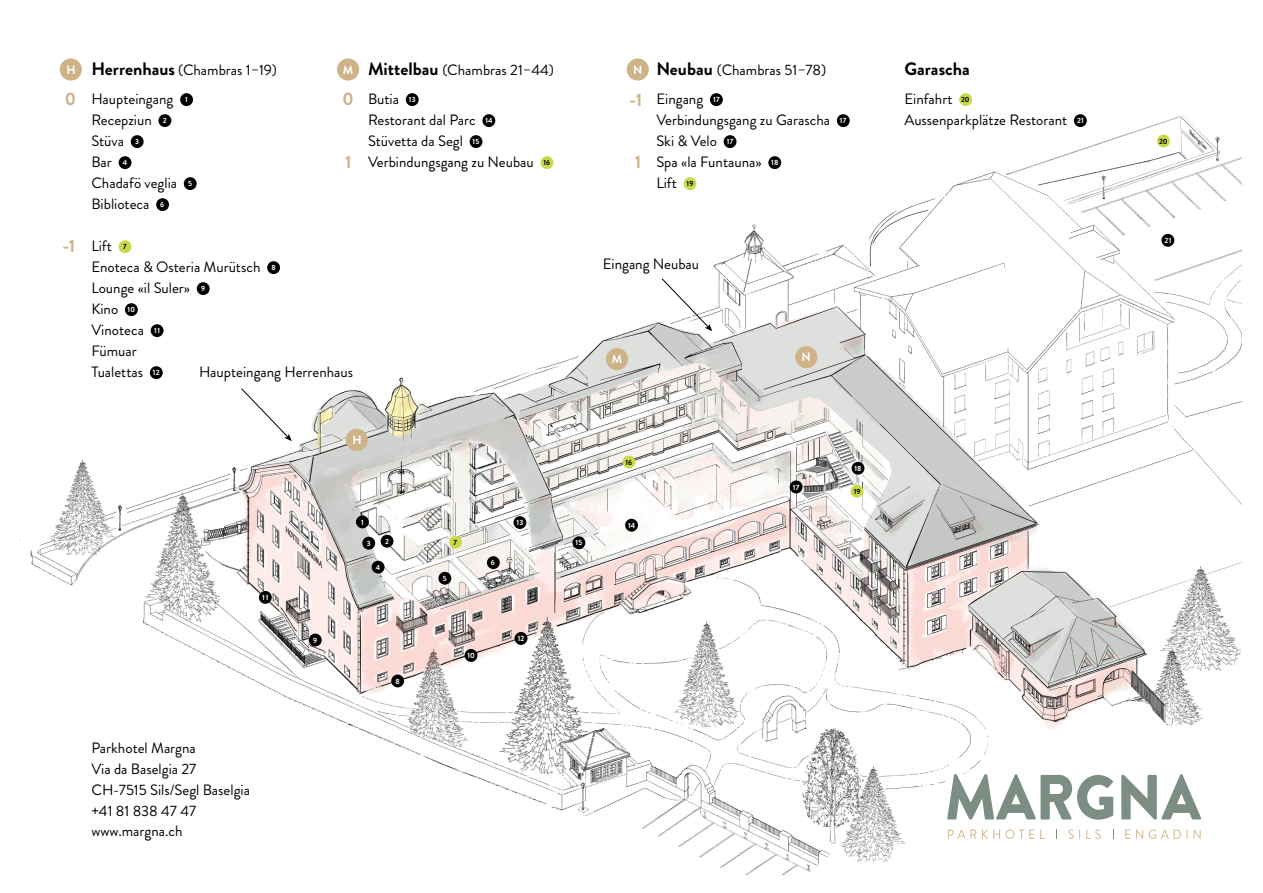
<style>
.page{position:relative;width:1263px;height:893px;background:#fff}
.page>*{position:absolute;margin:0;border:0;box-sizing:border-box;transform-origin:0 0}
.t1{font:700 18px "Brandon Grotesque";color:#ceb388}
.t2{font:700 18px "Brandon Grotesque";color:#000}
.t3{font:15px/21px "Brandon Grotesque";color:#000}
.t4{font:700 12px "Brandon Grotesque";color:#fff}
.t5{font:700 7.5px "Brandon Grotesque";letter-spacing:.02em;color:#fff}
.t6{font:700 7.5px "Brandon Grotesque";color:#000}
.s1{font-weight:700;font-size:18px}
.s2{font-weight:700;font-size:7.5px;color:#fff}
.s3{font-weight:700;font-size:7.5px}
</style>
<div class="page">
<img style="left:30px;top:114px;width:1212px;height:761px">
<div style="left:180px;top:93px;width:13px;height:13px;background:#000;border-radius:50%"></div>
<div style="left:158px;top:114px;width:13px;height:13px;background:#000;border-radius:50%"></div>
<div style="left:131px;top:135px;width:13px;height:13px;background:#000;border-radius:50%"></div>
<div style="left:119px;top:156px;width:13px;height:13px;background:#000;border-radius:50%"></div>
<div style="left:184px;top:177px;width:13px;height:13px;background:#000;border-radius:50%"></div>
<div style="left:156px;top:198px;width:13px;height:13px;background:#000;border-radius:50%"></div>
<div style="left:119px;top:240px;width:12px;height:13px;background:#cad948;border-radius:50%"></div>
<div style="left:267px;top:261px;width:13px;height:13px;background:#000;border-radius:50%"></div>
<div style="left:197px;top:282px;width:13px;height:13px;background:#000;border-radius:50%"></div>
<div style="left:125px;top:303px;width:13px;height:13px;background:#000;border-radius:50%"></div>
<div style="left:151px;top:324px;width:13px;height:13px;background:#000;border-radius:50%"></div>
<div style="left:150px;top:366px;width:13px;height:13px;background:#000;border-radius:50%"></div>
<div style="left:60px;top:58px;width:22px;height:23px;background:#ceb388;border-radius:50%"></div>
<div style="left:346px;top:429px;width:22px;height:22px;background:#ceb388;border-radius:50%"></div>
<div style="left:606px;top:348px;width:22px;height:22px;background:#ceb388;border-radius:50%"></div>
<div style="left:795px;top:346px;width:22px;height:22px;background:#ceb388;border-radius:50%"></div>
<div style="left:406px;top:93px;width:13px;height:13px;background:#000;border-radius:50%"></div>
<div style="left:482px;top:114px;width:13px;height:13px;background:#000;border-radius:50%"></div>
<div style="left:470px;top:135px;width:12px;height:13px;background:#000;border-radius:50%"></div>
<div style="left:540px;top:156px;width:13px;height:13px;background:#cad948;border-radius:50%"></div>
<div style="left:337px;top:58px;width:22px;height:23px;background:#ceb388;border-radius:50%"></div>
<div style="left:710px;top:93px;width:13px;height:13px;background:#000;border-radius:50%"></div>
<div style="left:837px;top:114px;width:13px;height:13px;background:#000;border-radius:50%"></div>
<div style="left:724px;top:135px;width:12px;height:13px;background:#000;border-radius:50%"></div>
<div style="left:768px;top:156px;width:13px;height:13px;background:#000;border-radius:50%"></div>
<div style="left:683px;top:177px;width:13px;height:13px;background:#cad948;border-radius:50%"></div>
<div style="left:627px;top:58px;width:22px;height:23px;background:#ceb388;border-radius:50%"></div>
<div style="left:959px;top:93px;width:13px;height:13px;background:#cad948;border-radius:50%"></div>
<div style="left:1074px;top:114px;width:13px;height:13px;background:#000;border-radius:50%"></div>
<svg style="left:784px;top:750px;width:458px;height:125px"></svg>
<div style="left:356px;top:515px;width:13px;height:13px;background:#000;border-radius:50%"></div>
<div style="left:381px;top:535px;width:12px;height:13px;background:#000;border-radius:50%"></div>
<div style="left:625px;top:519px;width:13px;height:13px;background:#000;border-radius:50%"></div>
<div style="left:513px;top:516px;width:13px;height:13px;background:#000;border-radius:50%"></div>
<div style="left:572px;top:536px;width:13px;height:13px;background:#000;border-radius:50%"></div>
<div style="left:790px;top:480px;width:12px;height:13px;background:#000;border-radius:50%"></div>
<div style="left:851px;top:462px;width:13px;height:13px;background:#000;border-radius:50%"></div>
<div style="left:622px;top:456px;width:13px;height:12px;background:#cad948;border-radius:50%"></div>
<div style="left:372px;top:561px;width:13px;height:13px;background:#000;border-radius:50%"></div>
<div style="left:438px;top:572px;width:13px;height:13px;background:#000;border-radius:50%"></div>
<div style="left:487px;top:556px;width:13px;height:13px;background:#000;border-radius:50%"></div>
<div style="left:449px;top:536px;width:13px;height:13px;background:#cad948;border-radius:50%"></div>
<div style="left:362px;top:537px;width:13px;height:13px;background:#000;border-radius:50%"></div>
<div style="left:1157px;top:135px;width:13px;height:12px;background:#cad948;border-radius:50%"></div>
<svg style="left:923px;top:765px;width:278px;height:110px"></svg>
<svg style="left:661px;top:278px;width:51px;height:53px"></svg>
<svg style="left:241px;top:388px;width:51px;height:53px"></svg>
<div style="left:850px;top:485px;width:13px;height:13px;background:#cad948;border-radius:50%"></div>
<div style="left:259px;top:591px;width:13px;height:13px;background:#000;border-radius:50%"></div>
<div style="left:309px;top:634px;width:13px;height:12px;background:#000;border-radius:50%"></div>
<div style="left:514px;top:632px;width:13px;height:13px;background:#000;border-radius:50%"></div>
<div style="left:465px;top:649px;width:12px;height:13px;background:#000;border-radius:50%"></div>
<div style="left:391px;top:674px;width:13px;height:13px;background:#000;border-radius:50%"></div>
<div style="left:1161px;top:234px;width:13px;height:13px;background:#000;border-radius:50%"></div>
<p class="t4" style="left:343px;top:61px;width:12px">M</p>
<p class="t3" style="left:656px;top:56px;width:171px;line-height:28.5px"><span class="s1">Neubau</span> (Chambras 51–78)<br>Eingang <span class="s2">17</span></p>
<p class="t3" style="left:656px;top:109px;width:192px">Verbindungsgang zu Garascha <span class="s2">17<br></span>Ski &amp; Velo <span class="s2">17<br></span>Spa «la Funtauna» <span class="s2">18<br></span>Lift <span class="s3">19</span></p>
<p class="t3" style="left:368px;top:56px;width:188px;line-height:28.5px"><span class="s1">Mittelbau</span> (Chambras 21–44)<br>Butia <span class="s2">13</span></p>
<p class="t3" style="left:368px;top:109px;width:184px">Restorant dal Parc <span class="s2">14<br></span>Stüvetta da Segl <span class="s2">15<br></span>Verbindungsgang zu Neubau <span class="s3">16</span></p>
<p class="t4" style="left:633px;top:61px;width:11px">N</p>
<p class="t2" style="left:904px;top:57px;width:67px">Garascha</p>
<p class="t3" style="left:904px;top:88px;width:181px">Einfahrt <span class="s3">20<br></span>Aussenparkplätze Restorant <span class="s2">21</span></p>
<p class="t3" style="left:91px;top:56px;width:187px;line-height:28.5px"><span class="s1">Herrenhaus</span> (Chambras 1–19)<br>Haupteingang <span class="s2">1</span></p>
<p class="t3" style="left:91px;top:109px;width:102px">Recepziun <span class="s2">2<br></span>Stüva <span class="s2">3<br></span>Bar <span class="s2">4<br></span>Chadafö veglia <span class="s2">5<br></span>Biblioteca <span class="s2">6</span></p>
<p class="t3" style="left:91px;top:235px;width:186px">Lift <span class="s3">7<br></span>Enoteca &amp; Osteria Murütsch <span class="s2">8<br></span>Lounge «il Suler» <span class="s2">9<br></span>Kino <span class="s2">10<br></span>Vinoteca <span class="s2">11<br></span>Fümuar<br>Tualettas <span class="s2">12</span></p>
<p class="t4" style="left:66px;top:61px;width:11px">H</p>
<p class="t1" style="left:65px;top:86px;width:13px">0</p>
<p class="t1" style="left:343px;top:86px;width:13px">0</p>
<p class="t1" style="left:629px;top:87px;width:14px">-1</p>
<p class="t1" style="left:345px;top:149px;width:8px">1</p>
<p class="t1" style="left:635px;top:149px;width:8px">1</p>
<p class="t1" style="left:63px;top:233px;width:14px">-1</p>
<p class="t3" style="left:603px;top:253px;width:98px">Eingang Neubau</p>
<p class="t4" style="left:612px;top:351px;width:12px">M</p>
<p class="t4" style="left:801px;top:349px;width:11px">N</p>
<p class="t3" style="left:199px;top:362px;width:156px">Haupteingang Herrenhaus</p>
<p class="t5" style="left:262px;top:592px;width:8px">11</p>
<p class="t3" style="left:91px;top:737px;width:160px">Parkhotel Margna<br>Via da Baselgia 27<br>CH-7515 Sils/Segl Baselgia +41 81 838 47 47</p>
<p class="t3" style="left:91px;top:820px;width:93px">www.margna.ch</p>
<p class="t4" style="left:352px;top:432px;width:11px">H</p>
<p class="t5" style="left:361px;top:517px;width:4px">1</p>
<p class="t5" style="left:385px;top:536px;width:5px">2</p>
<p class="t5" style="left:367px;top:538px;width:5px">3</p>
<p class="t6" style="left:453px;top:537px;width:5px">7</p>
<p class="t5" style="left:376px;top:562px;width:6px">4</p>
<p class="t5" style="left:443px;top:573px;width:5px">5</p>
<p class="t5" style="left:491px;top:557px;width:6px">6</p>
<p class="t5" style="left:517px;top:517px;width:8px">13</p>
<p class="t5" style="left:313px;top:635px;width:6px">9</p>
<p class="t5" style="left:518px;top:633px;width:8px">12</p>
<p class="t5" style="left:467px;top:650px;width:9px">10</p>
<p class="t5" style="left:396px;top:676px;width:6px">8</p>
<p class="t5" style="left:575px;top:538px;width:8px">15</p>
<p class="t6" style="left:626px;top:457px;width:8px">16</p>
<p class="t5" style="left:628px;top:520px;width:9px">14</p>
<p class="t5" style="left:793px;top:482px;width:8px">17</p>
<p class="t5" style="left:855px;top:463px;width:8px">18</p>
<p class="t6" style="left:854px;top:486px;width:8px">19</p>
<p class="t6" style="left:1159px;top:136px;width:10px">20</p>
<p class="t5" style="left:1164px;top:235px;width:8px">21</p>
</div>
